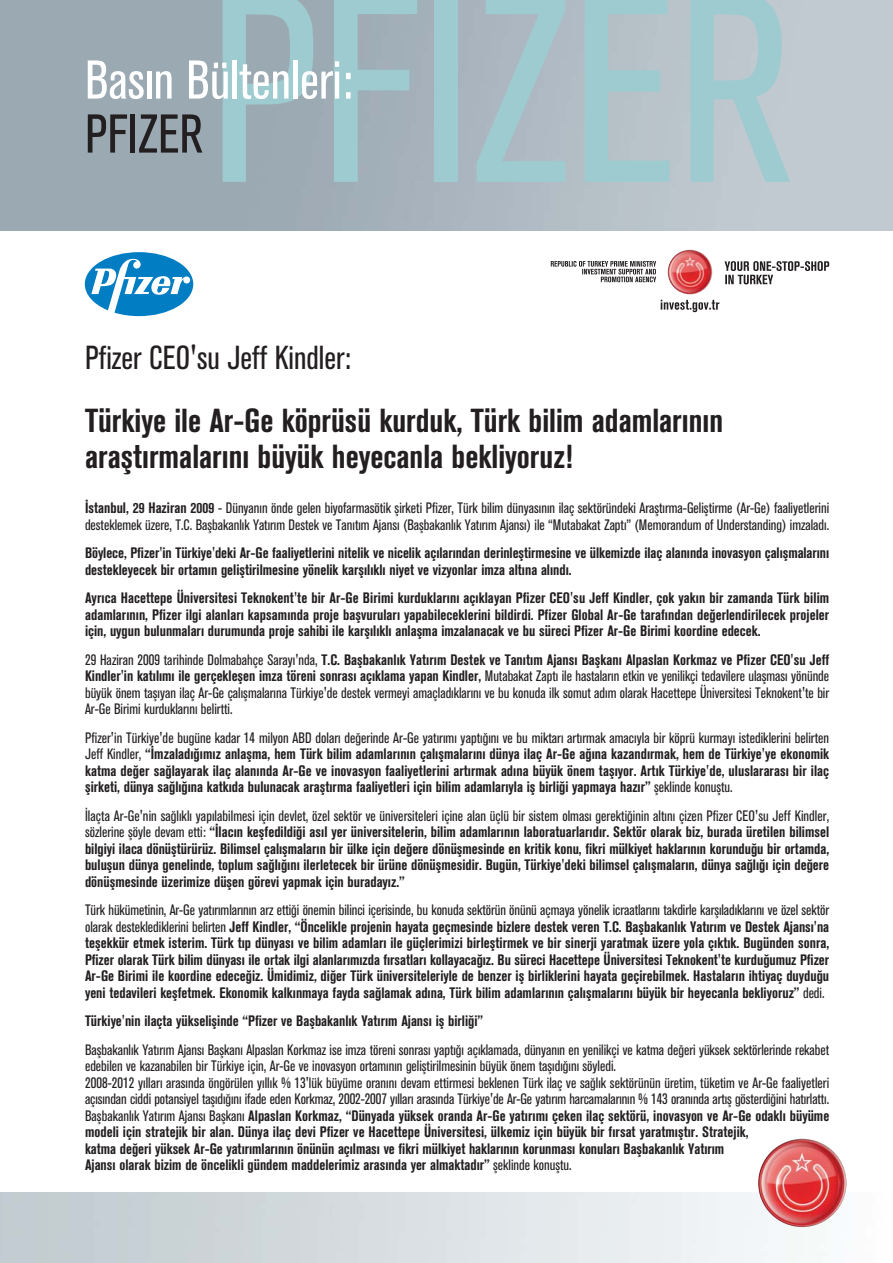
<style>
.page{position:relative;width:893px;height:1263px;background:#fff}
.page>*{position:absolute;margin:0;border:0;box-sizing:border-box;transform-origin:0 0}
.t1{font:267.45px "Akzidenz Grotesk BE Cn Ti";color:#9ecbd0}
.t2{font:54px "Akzidenz Grotesk BE Cn Ti";color:#fff}
.t3{font:54px "Akzidenz Grotesk BE Cn Ti";color:#231f20}
.t4{font:33px/36px "Akzidenz Grotesk BE Bol Cn Ti";color:#231f20}
.t5{font:33px "Akzidenz Grotesk BE Cn Ti";color:#231f20}
.t6{font:15px/16.5px "Akzidenz Grotesk BE Bol Cn Ti";color:#231f20;text-align:justify}
.t7{font:15px/16.5px "Akzidenz Grotesk BE Cn Ti";color:#231f20}
.s1{font-family:"Akzidenz Grotesk BE Bol Cn Ti"}
.s2{font-family:"Akzidenz Grotesk BE Cn Ti"}
</style>
<div class="page">
<svg style="left:661px;top:300px;width:58px;height:12px"></svg>
<svg style="left:551px;top:261px;width:105px;height:21px"></svg>
<svg style="left:725px;top:261px;width:104px;height:23px"></svg>
<img style="left:668px;top:250px;width:44px;height:44px;border-radius:50%">
<img style="left:758px;top:1139px;width:88px;height:88px;border-radius:50%">
<svg style="left:85px;top:252px;width:108px;height:64px"></svg>
<h1 class="t1" style="left:209px;top:-7px;width:586px">PFIZER</h1>
<h2 class="t2" style="left:85px;top:61px;width:269px">Bas›n Bültenleri:</h2>
<h2 class="t3" style="left:85px;top:115px;width:120px">PFIZER</h2>
<h3 class="t5" style="left:85px;top:346px;width:268px">Pfizer CEO'su Jeff Kindler:</h3>
<h3 class="t4" style="left:85px;top:405px;width:640px">Türkiye ile Ar-Ge köprüsü kurduk, Türk bilim adamlar›n›n araflt›rmalar›n› büyük heyecanla bekliyoruz!</h3>
<p class="t7" style="left:85px;top:501px;width:746px"><span class="s1">‹stanbul, 29 Haziran 2009</span> - Dünyan›n önde gelen biyofarmasötik flirketi Pfizer, Türk bilim dünyas›n›n ilaç sektöründeki Araflt›rma-Gelifltirme (Ar-Ge) faaliyetlerini desteklemek üzere, T.C. Baflbakanl›k Yat›r›m Destek ve Tan›t›m Ajans› (Baflbakanl›k Yat›r›m Ajans›) ile “Mutabakat Zapt›” (Memorandum of Understanding) imzalad›.</p>
<p class="t6" style="left:85px;top:546px;width:746px">Böylece, Pfizer'in Türkiye'deki Ar-Ge faaliyetlerini nitelik ve nicelik aç›lar›ndan derinlefltirmesine ve ülkemizde ilaç alan›nda inovasyon çal›flmalar›n› destekleyecek bir ortam›n gelifltirilmesine yönelik karfl›l›kl› niyet ve vizyonlar imza alt›na al›nd›.</p>
<p class="t6" style="left:85px;top:591px;width:746px">Ayr›ca Hacettepe Üniversitesi Teknokent'te bir Ar-Ge Birimi kurduklar›n› aç›klayan Pfizer CEO'su Jeff Kindler, çok yak›n bir zamanda Türk bilim adamlar›n›n, Pfizer ilgi alanlar› kapsam›nda proje baflvurular› yapabileceklerini bildirdi. Pfizer Global Ar-Ge taraf›ndan de¤erlendirilecek projeler için, uygun bulunmalar› durumunda proje sahibi ile karfl›l›kl› anlaflma imzalanacak ve bu süreci Pfizer Ar-Ge Birimi koordine edecek.</p>
<p class="t6" style="left:85px;top:652px;width:746px"><span class="s2">29 Haziran 2009 tarihinde Dolmabahçe Saray›'nda,</span> T.C. Baflbakanl›k Yat›r›m Destek ve Tan›t›m Ajans› Baflkan› Alpaslan Korkmaz ve Pfizer CEO'su Jeff<br>Kindler'in kat›l›m› ile gerçekleflen imza töreni sonras› aç›klama yapan Kindler, <span class="s2">Mutabakat Zapt› ile hastalar›n etkin ve yenilikçi tedavilere ulaflmas› yönünde</span></p>
<p class="t7" style="left:85px;top:685px;width:746px">büyük önem tafl›yan ilaç Ar-Ge çal›flmalar›na Türkiye'de destek vermeyi amaçlad›klar›n› ve bu konuda ilk somut ad›m olarak Hacettepe Üniversitesi Teknokent'te bir<br>Ar-Ge Birimi kurduklar›n› belirtti.</p>
<p class="t7" style="left:85px;top:730px;width:746px">Pfizer'in Türkiye'de bugüne kadar 14 milyon ABD dolar› de¤erinde Ar-Ge yat›r›m› yapt›¤›n› ve bu miktar› art›rmak amac›yla bir köprü kurmay› istediklerini belirten</p>
<p class="t6" style="left:85px;top:747px;width:746px"><span class="s2">Jeff Kindler,</span> “‹mzalad›¤›m›z anlaflma, hem Türk bilim adamlar›n›n çal›flmalar›n› dünya ilaç Ar-Ge a¤›na kazand›rmak, hem de Türkiye'ye ekonomik katma de¤er sa¤layarak ilaç alan›nda Ar-Ge ve inovasyon faaliyetlerini art›rmak ad›na büyük önem tafl›yor. Art›k Türkiye'de, uluslararas› bir ilaç flirketi, dünya sa¤l›¤›na katk›da bulunacak araflt›rma faaliyetleri için bilim adamlar›yla ifl birli¤i yapmaya haz›r” <span class="s2">fleklinde konufltu.</span></p>
<p class="t7" style="left:85px;top:808px;width:746px">‹laçta Ar-Ge'nin sa¤l›kl› yap›labilmesi için devlet, özel sektör ve üniversiteleri içine alan üçlü bir sistem olmas› gerekti¤inin alt›n› çizen Pfizer CEO'su Jeff Kindler,</p>
<p class="t6" style="left:85px;top:825px;width:746px"><span class="s2">sözlerine flöyle devam etti:</span> “‹lac›n keflfedildi¤i as›l yer üniversitelerin, bilim adamlar›n›n laboratuarlar›d›r. Sektör olarak biz, burada üretilen bilimsel bilgiyi ilaca dönüfltürürüz. Bilimsel çal›flmalar›n bir ülke için de¤ere dönüflmesinde en kritik konu, fikri mülkiyet haklar›n›n korundu¤u bir ortamda, buluflun dünya genelinde, toplum sa¤l›¤›n› ilerletecek bir ürüne dönüflmesidir. Bugün, Türkiye'deki bilimsel çal›flmalar›n, dünya sa¤l›¤› için de¤ere dönüflmesinde üzerimize düflen görevi yapmak için buraday›z.”</p>
<p class="t7" style="left:85px;top:903px;width:746px">Türk hükümetinin, Ar-Ge yat›r›mlar›n›n arz etti¤i önemin bilinci içerisinde, bu konuda sektörün önünü açmaya yönelik icraatlar›n› takdirle karfl›lad›klar›n› ve özel sektör</p>
<p class="t6" style="left:85px;top:919px;width:746px"><span class="s2">olarak desteklediklerini belirten</span> Jeff Kindler, “Öncelikle projenin hayata geçmesinde bizlere destek veren T.C. Baflbakanl›k Yat›r›m ve Destek Ajans›'na teflekkür etmek isterim. Türk t›p dünyas› ve bilim adamlar› ile güçlerimizi birlefltirmek ve bir sinerji yaratmak üzere yola ç›kt›k. Bugünden sonra, Pfizer olarak Türk bilim dünyas› ile ortak ilgi alanlar›m›zda f›rsatlar› kollayaca¤›z. Bu süreci Hacettepe Üniversitesi Teknokent'te kurdu¤umuz Pfizer Ar-Ge Birimi ile koordine edece¤iz. Ümidimiz, di¤er Türk üniversiteleriyle de benzer ifl birliklerini hayata geçirebilmek. Hastalar›n ihtiyaç duydu¤u yeni tedavileri keflfetmek. Ekonomik kalk›nmaya fayda sa¤lamak ad›na, Türk bilim adamlar›n›n çal›flmalar›n› büyük bir heyecanla bekliyoruz” <span class="s2">dedi.</span></p>
<p class="t6" style="left:85px;top:1014px;width:400px">Türkiye'nin ilaçta yükseliflinde “Pfizer ve Baflbakanl›k Yat›r›m Ajans› ifl birli¤i”</p>
<p class="t7" style="left:85px;top:1042px;width:746px">Baflbakanl›k Yat›r›m Ajans› Baflkan› Alpaslan Korkmaz ise imza töreni sonras› yapt›¤› aç›klamada, dünyan›n en yenilikçi ve katma de¤eri yüksek sektörlerinde rekabet edebilen ve kazanabilen bir Türkiye için, Ar-Ge ve inovasyon ortam›n›n gelifltirilmesinin büyük önem tafl›d›¤›n› söyledi.<br>2008-2012 y›llar› aras›nda öngörülen y›ll›k % 13'lük büyüme oran›n› devam ettirmesi beklenen Türk ilaç ve sa¤l›k sektörünün üretim, tüketim ve Ar-Ge faaliyetleri aç›s›ndan ciddi potansiyel tafl›d›¤›n› ifade eden Korkmaz, 2002-2007 y›llar› aras›nda Türkiye'de Ar-Ge yat›r›m harcamalar›n›n % 143 oran›nda art›fl gösterdi¤ini hat›rlatt›.</p>
<p class="t6" style="left:85px;top:1108px;width:746px;text-align:left"><span class="s2">Baflbakanl›k Yat›r›m Ajans› Baflkan›</span> Alpaslan Korkmaz, “Dünyada yüksek oranda Ar-Ge yat›r›m› çeken ilaç sektörü, inovasyon ve Ar-Ge odakl› büyüme modeli için stratejik bir alan. Dünya ilaç devi Pfizer ve Hacettepe Üniversitesi, ülkemiz için büyük bir f›rsat yaratm›flt›r. Stratejik,<br>katma de¤eri yüksek Ar-Ge yat›r›mlar›n›n önünün aç›lmas› ve fikri mülkiyet haklar›n›n korunmas› konular› Baflbakanl›k Yat›r›m<br>Ajans› olarak bizim de öncelikli gündem maddelerimiz aras›nda yer almaktad›r” <span class="s2">fleklinde konufltu.</span></p>
</div>
